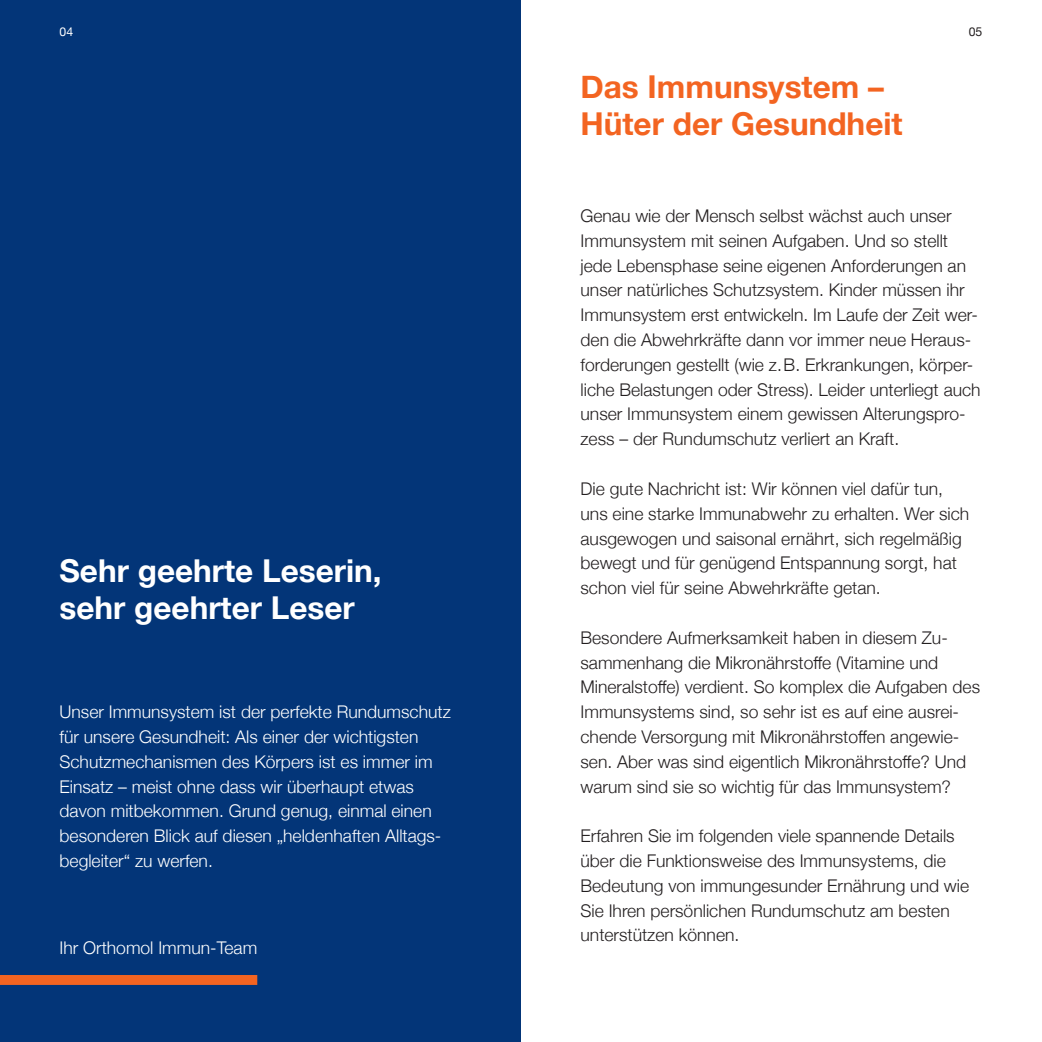
<style>
.page{position:relative;width:1042px;height:1042px;background:#fff}
.page>*{position:absolute;margin:0;border:0;box-sizing:border-box;transform-origin:0 0}
.t1{font:700 31.5px/37.3px "Helvetica Neue";color:#fff}
.t2{font:700 31.5px/37.3px "Helvetica Neue";color:#f36421}
.t3{font:300 17.5px/24.8px "Helvetica Neue";color:#231f20}
.t4{font:300 17.5px/24.8px "Helvetica Neue";color:#fff}
.t5{font:12.25px "Helvetica Neue";color:#fff}
.t6{font:12.25px "Helvetica Neue";color:#231f20}
</style>
<div class="page">
<div style="left:0;top:0;width:521px;height:1042px;background:#033578"></div>
<div style="left:0;top:975px;width:257px;height:10px;background:#f36421"></div>
<p class="t5" style="left:60px;top:24px;width:15px">04</p>
<p class="t6" style="left:969px;top:24px;width:15px">05</p>
<h1 class="t1" style="left:60px;top:551px;width:324px">Sehr geehrte Leserin, sehr geehrter Leser</h1>
<p class="t4" style="left:60px;top:698px;width:393px">Unser Immunsystem ist der perfekte Rundumschutz für unsere Gesundheit: Als einer der wichtigsten Schutzmechanismen des Körpers ist es immer im Einsatz – meist ohne dass wir überhaupt etwas davon mitbekommen. Grund genug, einmal einen besonderen Blick auf diesen „heldenhaften Alltags&shy;begleiter“ zu werfen.</p>
<p class="t4" style="left:60px;top:934px;width:199px">Ihr Orthomol Immun-Team</p>
<h1 class="t2" style="left:580px;top:67px;width:324px">Das Immunsystem –<br>Hüter der Gesundheit</h1>
<p class="t3" style="left:580px;top:202px;width:402px">Genau wie der Mensch selbst wächst auch unser Immunsystem mit seinen Aufgaben. Und so stellt jede Lebensphase seine eigenen Anforderungen an unser natürliches Schutzsystem. Kinder müssen ihr Immunsystem erst entwickeln. Im Laufe der Zeit wer&shy;den die Abwehrkräfte dann vor immer neue Heraus&shy;forderungen gestellt (wie z.B. Erkrankungen, körper&shy;liche Belastungen oder Stress). Leider unterliegt auch unser Immunsystem einem gewissen Alterungspro&shy;zess – der Rundumschutz verliert an Kraft.</p>
<p class="t3" style="left:580px;top:475px;width:390px">Die gute Nachricht ist: Wir können viel dafür tun, uns eine starke Immunabwehr zu erhalten. Wer sich ausgewogen und saisonal ernährt, sich regelmäßig bewegt und für genügend Entspannung sorgt, hat schon viel für seine Abwehrkräfte getan.</p>
<p class="t3" style="left:580px;top:624px;width:401px">Besondere Aufmerksamkeit haben in diesem Zu&shy;sammenhang die Mikronährstoffe (Vitamine und Mineralstoffe) verdient. So komplex die Aufgaben des Immunsystems sind, so sehr ist es auf eine ausrei&shy;chende Versorgung mit Mikronährstoffen angewie&shy;sen. Aber was sind eigentlich Mikronährstoffe? Und warum sind sie so wichtig für das Immunsystem?</p>
<p class="t3" style="left:580px;top:822px;width:390px">Erfahren Sie im folgenden viele spannende Details über die Funktionsweise des Immunsystems, die Bedeutung von immungesunder Ernährung und wie Sie Ihren persönlichen Rundumschutz am besten unterstützen können.</p>
</div>
